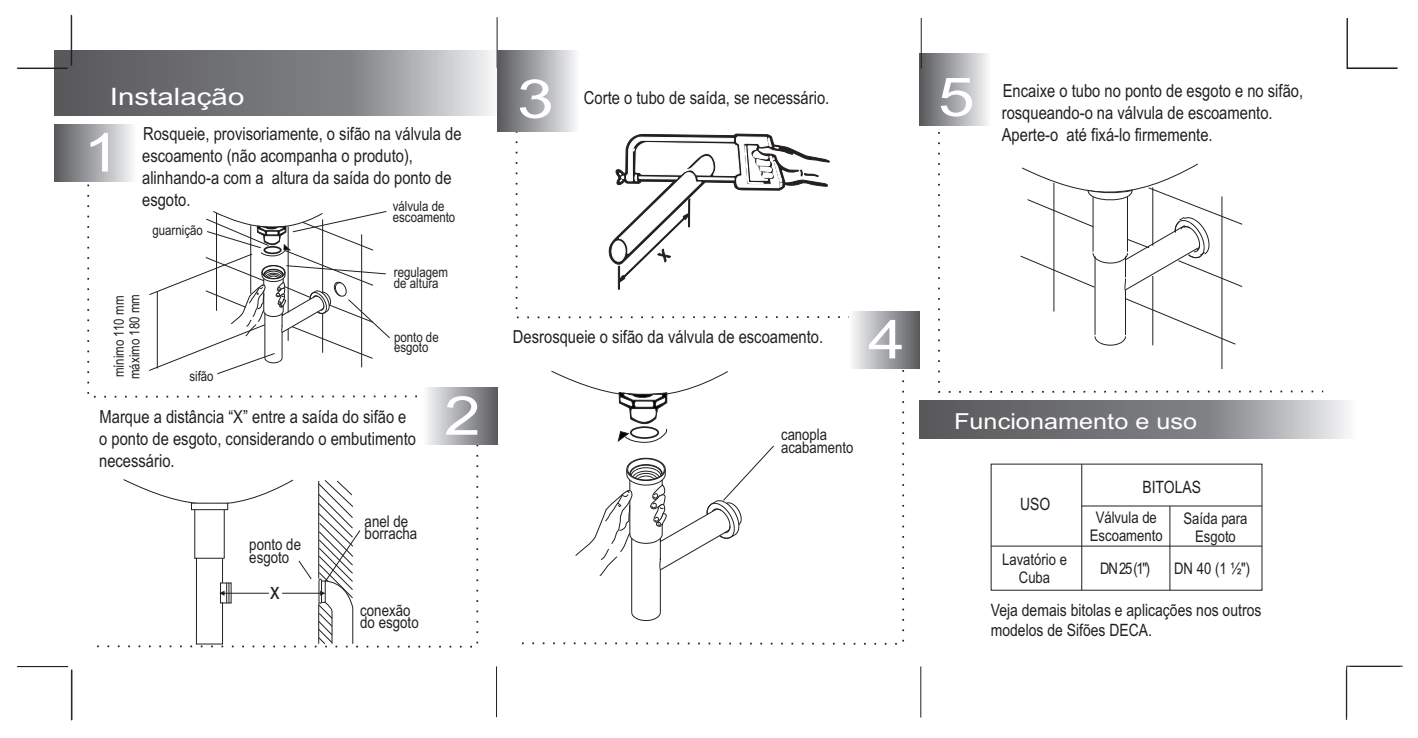
<style>
.page{position:relative;width:1418px;height:738px;background:#fff}
.page>*{position:absolute;margin:0;border:0;box-sizing:border-box;transform-origin:0 0}
.t1{font:53.6px "Arial Narrow";color:#fff;scale:1.5 1}
.t2{font:24px "Arial Narrow";color:#fff;scale:1.5 1}
.t3{font:23.2px "Arial Narrow";color:#231f20}
.t4{font:22px "Arial Narrow";color:#fff;scale:1.4 1}
.t5{font:18px/22.2px "Arial Narrow";color:#231f20}
.t6{font:17px/19.2px "Arial Narrow";color:#231f20}
.t7{font:16.2px/12.6px "Arial Narrow";color:#231f20}
.t8{font:16px/18.2px "Arial Narrow";color:#231f20;text-align:center}
.t9{font:14px/10.8px "Arial Narrow";color:#231f20}
</style>
<div class="page">
<svg style="left:86px;top:181px;width:331px;height:217px"></svg>
<svg style="left:938px;top:132px;width:386px;height:261px"></svg>
<svg style="left:97px;top:444px;width:382px;height:204px"></svg>
<svg style="left:522px;top:368px;width:382px;height:277px"></svg>
<svg style="left:54px;top:50px;width:443px;height:66px;background:#868689"></svg>
<hr style="left:496px;top:666px;width:1px;height:50px;background:#231f20">
<hr style="left:920px;top:666px;width:1px;height:51px;background:#231f20">
<hr style="left:497px;top:17px;width:1px;height:51px;background:#231f20">
<div style="left:54px;top:124px;width:82px;height:57px;background:linear-gradient(to right,#56575b,#f6f7f8)"></div>
<div style="left:423px;top:387px;width:74px;height:57px;background:linear-gradient(to right,#f9fafc,#5d5e61)"></div>
<div style="left:497px;top:50px;width:82px;height:82px;background:linear-gradient(to right,#56575b,#f6f7f8)"></div>
<div style="left:849px;top:311px;width:70px;height:57px;background:linear-gradient(to right,#fafbfc,#5c5e61)"></div>
<div style="left:919px;top:53px;width:71px;height:73px;background:linear-gradient(to right,#55565a,#f6f7f9)"></div>
<hr style="left:920px;top:18px;width:1px;height:51px;background:#231f20">
<hr style="left:1081px;top:505px;width:180px;height:1px;background:#231f20">
<hr style="left:991px;top:545px;width:270px;height:1px;background:#231f20">
<hr style="left:1081px;top:464px;width:1px;height:125px;background:#231f20">
<hr style="left:1169px;top:505px;width:1px;height:84px;background:#231f20">
<svg style="left:919px;top:400px;width:430px;height:38px;background:#848588"></svg>
<svg style="left:149px;top:210px;width:242px;height:165px"></svg>
<svg style="left:550px;top:57px;width:279px;height:564px"></svg>
<svg style="left:122px;top:478px;width:239px;height:166px"></svg>
<hr style="left:1221px;top:196px;width:1px;height:173px;background:#231f20">
<svg style="left:1020px;top:162px;width:222px;height:184px"></svg>
<hr style="left:17px;top:68px;width:50px;height:1px;background:#231f20">
<hr style="left:17px;top:665px;width:51px;height:1px;background:#231f20">
<hr style="left:71px;top:669px;width:1px;height:50px;background:#231f20">
<hr style="left:1346px;top:666px;width:1px;height:51px;background:#231f20">
<hr style="left:1346px;top:665px;width:56px;height:1px;background:#231f20">
<hr style="left:1346px;top:68px;width:51px;height:1px;background:#231f20">
<hr style="left:72px;top:669px;width:1px;height:50px;background:#231f20">
<hr style="left:1345px;top:669px;width:1px;height:50px;background:#231f20">
<hr style="left:71px;top:15px;width:1px;height:51px;background:#231f20">
<hr style="left:18px;top:68px;width:50px;height:1px;background:#231f20">
<hr style="left:1346px;top:18px;width:1px;height:50px;background:#231f20">
<h1 class="t1" style="left:517px;top:79px;width:26px">3</h1>
<h2 class="t2" style="left:110px;top:87px;width:91px">Instalação</h2>
<p class="t5" style="left:584px;top:88px;width:247px">Corte o tubo de saída, se necessário.</p>
<h1 class="t1" style="left:83px;top:132px;width:26px">1</h1>
<p class="t5" style="left:142px;top:124px;width:321px">Rosqueie, provisoriamente, o sifão na válvula de escoamento (não acompanha o produto), alinhando-a com a altura da saída do ponto de esgoto.</p>
<p class="t9" style="left:393px;top:202px;width:64px">válvula de escoamento</p>
<p class="t9" style="left:152px;top:225px;width:52px">guarnição</p>
<p class="t9" style="left:394px;top:267px;width:56px">regulagem de altura</p>
<p class="t9" style="left:112px;top:379px;width:86px;line-height:15.8px;rotate:-90deg">mínimo 110 mm máximo 180 mm</p>
<p class="t9" style="left:189px;top:371px;width:26px">sifão</p>
<p class="t9" style="left:394px;top:332px;width:46px">ponto de esgoto</p>
<p class="t5" style="left:99px;top:406px;width:318px">Marque a distância “X” entre a saída do sifão e o ponto de esgoto, considerando o embutimento necessário.</p>
<h1 class="t1" style="left:444px;top:395px;width:26px">2</h1>
<p class="t5" style="left:513px;top:327px;width:312px">Desrosqueie o sifão da válvula de escoamento.</p>
<p class="t8" style="left:781px;top:429px;width:74px;line-height:12.4px;text-align:left">canopla acabamento</p>
<h1 class="t1" style="left:868px;top:319px;width:26px">4</h1>
<p class="t7" style="left:249px;top:539px;width:53px">ponto de esgoto</p>
<p class="t3" style="left:270px;top:581px;width:11px">x</p>
<p class="t7" style="left:364px;top:515px;width:54px">anel de borracha</p>
<p class="t7" style="left:360px;top:604px;width:60px">conexão do esgoto</p>
<h1 class="t1" style="left:938px;top:77px;width:26px">5</h1>
<p class="t5" style="left:1001px;top:81px;width:303px">Encaixe o tubo no ponto de esgoto e no sifão, rosqueando-o na válvula de escoamento.<br>Aperte-o até fixá-lo firmemente.</p>
<p class="t4" style="left:954px;top:412px;width:175px">Funcionamento e uso</p>
<p class="t6" style="left:1020px;top:495px;width:32px">USO</p>
<p class="t6" style="left:1142px;top:478px;width:60px">BITOLAS</p>
<p class="t8" style="left:1089px;top:509px;width:74px">Válvula de<br>Escoamento</p>
<p class="t8" style="left:1183px;top:510px;width:66px">Saída para<br>Esgoto</p>
<p class="t8" style="left:1002px;top:551px;width:66px">Lavatório e<br>Cuba</p>
<p class="t8" style="left:1174px;top:560px;width:78px">DN 40 (1 ½")</p>
<p class="t8" style="left:1100px;top:560px;width:52px">DN25(1")</p>
<p class="t6" style="left:990px;top:601px;width:272px">Veja demais bitolas e aplicações nos outros modelos de Sifões DECA.</p>
</div>
